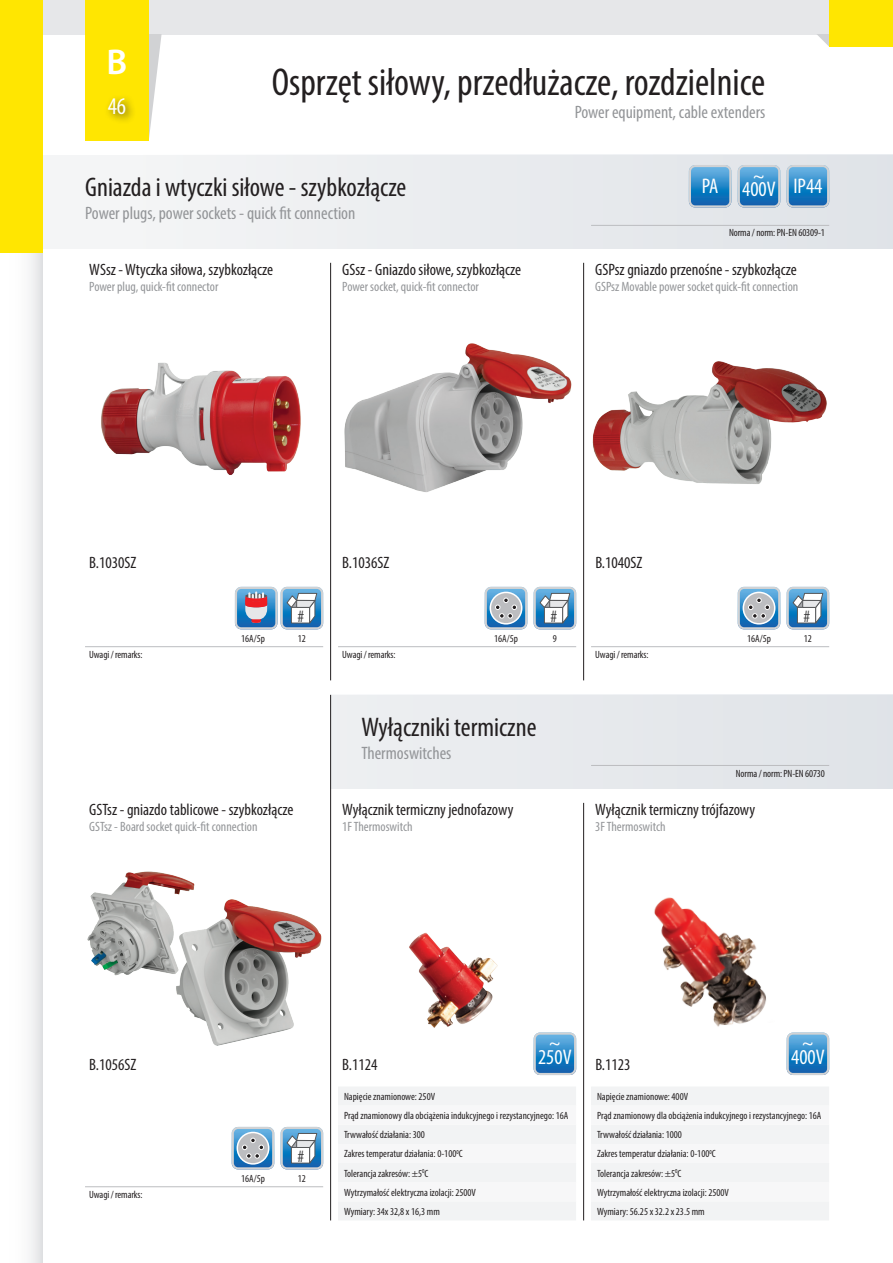
<style>
.page{position:relative;width:893px;height:1263px;background:#fff}
.page>*{position:absolute;margin:0;border:0;box-sizing:border-box;transform-origin:0 0}
.t1{font:condensed 39px "Myriad Pro";color:#231f20}
.t2{font:600 36px "Myriad Pro";color:#fff}
.t3{font:condensed 27px "Myriad Pro";color:#231f20}
.t4{font:condensed 24px "Myriad Pro";color:#fff}
.t5{font:condensed 21.3px "Myriad Pro";color:#fff}
.t6{font:condensed 18px "Myriad Pro";color:#939598}
.t7{font:condensed 17.4px "Myriad Pro";color:#3e3e3f}
.t8{font:condensed 16.5px "Myriad Pro";color:#231f20}
.t9{font:condensed 13.5px "Myriad Pro";color:#939598}
.t10{font:condensed 10.5px/19.2px "Myriad Pro";color:#231f20}
</style>
<div class="page">
<div style="left:43px;top:0;width:850px;height:34px;background:#e6e7e9"></div>
<svg style="left:149px;top:34px;width:13px;height:103px"></svg>
<svg style="left:816px;top:34px;width:13px;height:12px"></svg>
<div style="left:85px;top:0;width:64px;height:140px;background:#ffe601"></div>
<div style="left:829px;top:0;width:64px;height:47px;background:#ffe601"></div>
<div style="left:104px;top:94px;width:32px;height:30px;background:#231f20;opacity:.75"></div>
<div style="left:0;top:252px;width:43px;height:1011px;background:linear-gradient(to right,#fff,#e9eaeb)"></div>
<div style="left:331px;top:695px;width:562px;height:93px;background:#e6e9ec"></div>
<div style="left:43px;top:155px;width:850px;height:93px;background:#ebedf0"></div>
<hr style="left:892px;top:155px;width:1px;height:93px;background:#dfe3e8">
<hr style="left:330px;top:263px;width:1px;height:417px;background:#231f20">
<hr style="left:583px;top:263px;width:1px;height:417px;background:#231f20">
<hr style="left:330px;top:695px;width:1px;height:525px;background:#231f20">
<hr style="left:583px;top:803px;width:1px;height:417px;background:#231f20">
<img style="left:101px;top:362px;width:200px;height:113px">
<img style="left:344px;top:343px;width:228px;height:149px">
<img style="left:592px;top:361px;width:235px;height:123px">
<img style="left:87px;top:871px;width:235px;height:175px">
<img style="left:409px;top:932px;width:89px;height:96px">
<img style="left:654px;top:897px;width:112px;height:130px">
<svg style="left:689px;top:165px;width:42px;height:42px;background:#4794ca"></svg>
<svg style="left:281px;top:1127px;width:42px;height:42px"></svg>
<svg style="left:534px;top:587px;width:42px;height:42px"></svg>
<svg style="left:787px;top:587px;width:42px;height:42px"></svg>
<svg style="left:485px;top:587px;width:42px;height:42px;background:#95b2ca"></svg>
<svg style="left:738px;top:587px;width:42px;height:42px;background:#95b2ca"></svg>
<svg style="left:232px;top:1127px;width:42px;height:42px;background:#95b2ca"></svg>
<svg style="left:787px;top:165px;width:42px;height:42px;background:#4794ca"></svg>
<svg style="left:738px;top:165px;width:42px;height:42px;background:#4794ca"></svg>
<svg style="left:787px;top:1032px;width:42px;height:43px;background:#4b96cb"></svg>
<svg style="left:235px;top:587px;width:88px;height:42px;background:#8ca7c5"></svg>
<svg style="left:534px;top:1032px;width:42px;height:43px;background:#4b96cb"></svg>
<hr style="left:85px;top:646px;width:238px;height:1px;background:#bcbdc0">
<hr style="left:338px;top:646px;width:238px;height:1px;background:#bcbdc0">
<hr style="left:591px;top:646px;width:238px;height:1px;background:#bcbdc0">
<hr style="left:591px;top:765px;width:238px;height:1px;background:#bcbdc0">
<hr style="left:591px;top:225px;width:238px;height:1px;background:#bcbdc0">
<hr style="left:85px;top:1186px;width:238px;height:1px;background:#bcbdc0">
<div style="left:0;top:0;width:43px;height:252px;background:#ffe601"></div>
<div style="left:338px;top:1087px;width:238px;height:133px;background:#f2f3f4"></div>
<div style="left:591px;top:1087px;width:238px;height:133px;background:#f2f3f4"></div>
<h2 class="t2" style="left:107px;top:39px;width:22px">B</h2>
<h1 class="t1" style="left:272px;top:59px;width:495px">Osprzęt siłowy, przedłużacze, rozdzielnice</h1>
<h3 class="t4" style="left:108px;top:91px;width:20px">46</h3>
<h3 class="t6" style="left:575px;top:101px;width:192px">Power equipment, cable extenders</h3>
<h3 class="t3" style="left:85px;top:171px;width:323px">Gniazda i wtyczki siłowe - szybkozłącze</h3>
<h3 class="t5" style="left:702px;top:173px;width:18px">PA</h3>
<h3 class="t5" style="left:753px;top:163px;width:14px">~</h3>
<h3 class="t5" style="left:742px;top:175px;width:82px">400V IP44</h3>
<h3 class="t6" style="left:85px;top:202px;width:272px">Power plugs, power sockets - quick fit connection</h3>
<p class="t10" style="left:729px;top:223px;width:97px">Norma / norm: PN-EN 60309-1</p>
<h3 class="t8" style="left:89px;top:260px;width:185px">WSsz - Wtyczka siłowa, szybkozłącze</h3>
<p class="t9" style="left:89px;top:279px;width:131px">Power plug, quick-fit connector</p>
<h3 class="t8" style="left:342px;top:260px;width:180px">GSsz - Gniazdo siłowe, szybkozłącze</h3>
<p class="t9" style="left:342px;top:279px;width:138px">Power socket, quick-fit connector</p>
<h3 class="t8" style="left:595px;top:260px;width:203px">GSPsz gniazdo przenośne - szybkozłącze</h3>
<p class="t9" style="left:595px;top:279px;width:205px">GSPsz Movable power socket quick-fit connection</p>
<h3 class="t8" style="left:89px;top:552px;width:49px">B.1030SZ</h3>
<h3 class="t8" style="left:342px;top:552px;width:49px">B.1036SZ</h3>
<h3 class="t8" style="left:595px;top:552px;width:49px">B.1040SZ</h3>
<h3 class="t7" style="left:297px;top:605px;width:8px">#</h3>
<p class="t10" style="left:241px;top:628px;width:25px">16A/5p</p>
<p class="t10" style="left:298px;top:628px;width:10px">12</p>
<h3 class="t7" style="left:550px;top:605px;width:8px">#</h3>
<h3 class="t7" style="left:803px;top:605px;width:8px">#</h3>
<p class="t10" style="left:494px;top:628px;width:25px">16A/5p</p>
<p class="t10" style="left:553px;top:628px;width:6px">9</p>
<p class="t10" style="left:747px;top:628px;width:25px">16A/5p</p>
<p class="t10" style="left:804px;top:628px;width:10px">12</p>
<p class="t10" style="left:89px;top:645px;width:55px">Uwagi / remarks:</p>
<p class="t10" style="left:342px;top:645px;width:55px">Uwagi / remarks:</p>
<p class="t10" style="left:595px;top:645px;width:55px">Uwagi / remarks:</p>
<h3 class="t3" style="left:361px;top:711px;width:177px">Wyłączniki termiczne</h3>
<h3 class="t8" style="left:89px;top:800px;width:206px">GSTsz - gniazdo tablicowe - szybkozłącze</h3>
<p class="t9" style="left:89px;top:819px;width:170px">GSTsz - Board socket quick-fit connection</p>
<h3 class="t6" style="left:361px;top:742px;width:92px">Thermoswitches</h3>
<h3 class="t8" style="left:342px;top:800px;width:173px">Wyłącznik termiczny jednofazowy</h3>
<p class="t9" style="left:342px;top:819px;width:72px">1F Thermoswitch</p>
<p class="t10" style="left:736px;top:763px;width:91px">Norma / norm: PN-EN 60730</p>
<h3 class="t8" style="left:595px;top:800px;width:162px">Wyłącznik termiczny trójfazowy</h3>
<p class="t9" style="left:595px;top:819px;width:72px">3F Thermoswitch</p>
<h3 class="t5" style="left:549px;top:1030px;width:14px">~</h3>
<h3 class="t5" style="left:801px;top:1030px;width:14px">~</h3>
<h3 class="t5" style="left:538px;top:1044px;width:35px">250V</h3>
<h3 class="t8" style="left:89px;top:1055px;width:49px">B.1056SZ</h3>
<h3 class="t8" style="left:342px;top:1055px;width:37px">B.1124</h3>
<h3 class="t8" style="left:595px;top:1055px;width:37px">B.1123</h3>
<h3 class="t5" style="left:791px;top:1044px;width:35px">400V</h3>
<p class="t10" style="left:89px;top:1185px;width:55px">Uwagi / remarks:</p>
<h3 class="t7" style="left:297px;top:1145px;width:8px">#</h3>
<p class="t10" style="left:241px;top:1168px;width:25px">16A/5p</p>
<p class="t10" style="left:298px;top:1168px;width:10px">12</p>
<p class="t10" style="left:344px;top:1087px;width:226px">Napięcie znamionowe: 250V<br>Prąd znamionowy dla obciążenia indukcyjnego i rezystancyjnego: 16A Trwwałość działania: 300<br>Zakres temperatur działania: 0-100<sup>0</sup>C<br>Tolerancja zakresów: ±5<sup>0</sup>C<br>Wytrzymałość elektryczna izolacji: 2500V<br>Wymiary: 34x 32,8 x 16,3 mm</p>
<p class="t10" style="left:597px;top:1087px;width:226px">Napięcie znamionowe: 400V<br>Prąd znamionowy dla obciążenia indukcyjnego i rezystancyjnego: 16A Trwwałość działania: 1000<br>Zakres temperatur działania: 0-100<sup>0</sup>C<br>Tolerancja zakresów: ±5<sup>0</sup>C<br>Wytrzymałość elektryczna izolacji: 2500V<br>Wymiary: 56.25 x 32.2 x 23.5 mm</p>
</div>
